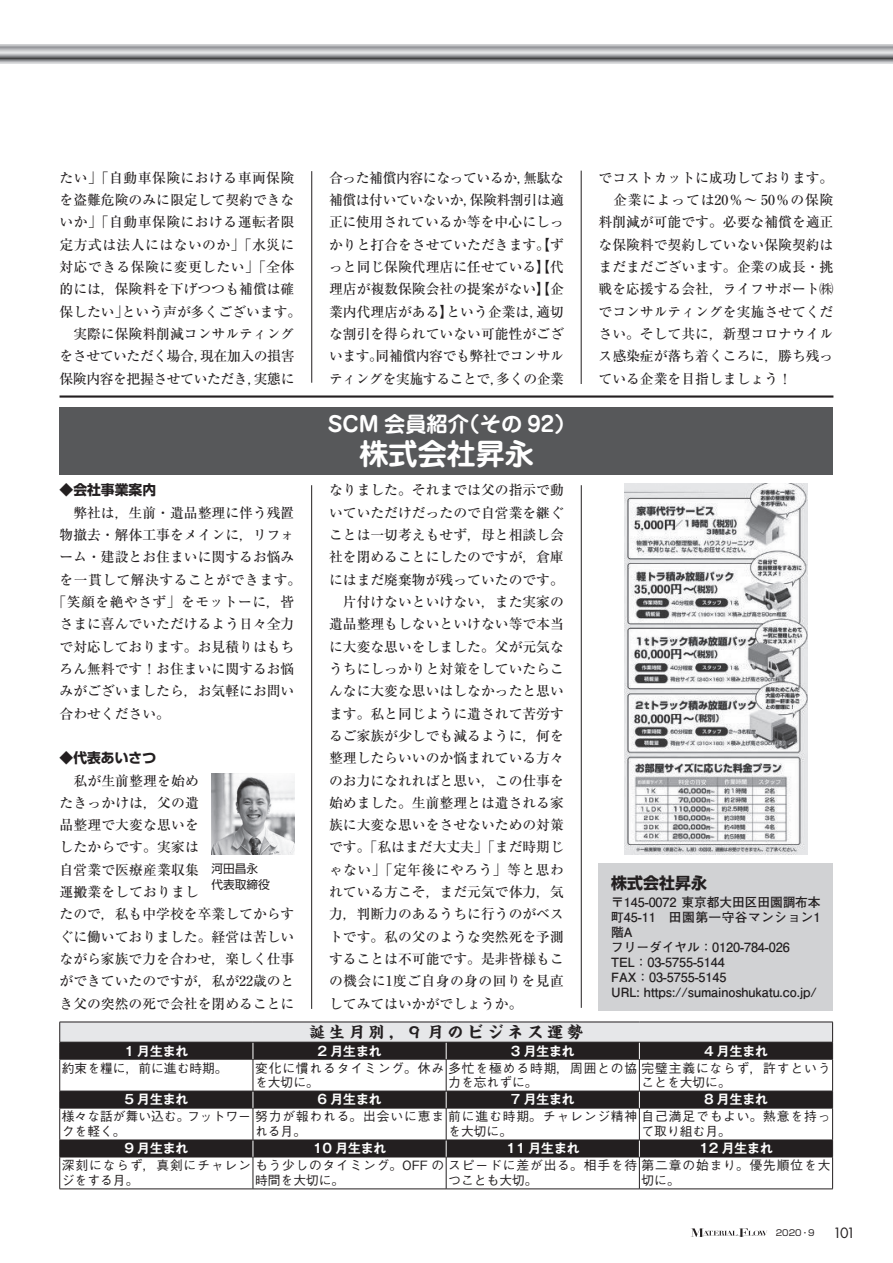
<style>
.page{position:relative;width:893px;height:1263px;background:#fff}
.page>*{position:absolute;margin:0;border:0;box-sizing:border-box;transform-origin:0 0}
.t1{font:700 29.7px "Jun 501 Pro";letter-spacing:-.025em;color:#fff}
.t2{font:700 21.3px "Jun 501 Pro";color:#fff}
.t3{font:700 15.9px "Kaisho MCBK1 Pro De";letter-spacing:.25em;color:#231f20}
.t4{font:700 15.9px "Shin Go Pr 6";color:#231f20}
.t5{font:500 13.8px/22.4px "Ryumin Pr 6";color:#231f20;text-align:justify}
.t6{font:500 13.8px "Ryumin Pr 6";letter-spacing:.035em;color:#231f20}
.t7{font:700 13.8px "Shin Go Pr 6";color:#231f20}
.t8{font:13.8px "Futura";color:#231f20}
.t9{font:500 12.75px/14.9px "Gothic BBB Pr 6";letter-spacing:.07em;color:#231f20}
.t10{font:700 12.75px/14.9px "Futo Go B101 Pr 6";letter-spacing:-.01em;color:#231f20}
.t11{font:700 12.75px "Gothic MB101 Pr 6 De";color:#fff}
.t12{font:500 12.75px "Gothic BBB Pr 6";color:#231f20}
.t13{font:11.7px/15.9px "Shin Go Pr 6";color:#231f20}
.t14{font:8.55px "Shin Go Pro";color:#231f20}
</style>
<div class="page">
<svg style="left:0;top:45px;width:893px;height:19px;background:#aaabad"></svg>
<svg style="left:691px;top:1228px;width:77px;height:9px"></svg>
<hr style="left:311px;top:485px;width:1px;height:524px;background:#231f20">
<hr style="left:581px;top:485px;width:1px;height:523px;background:#231f20">
<div style="left:60px;top:408px;width:773px;height:67px;background:#57585a"></div>
<hr style="left:60px;top:395px;width:773px;height:3px;background:#231f20">
<div style="left:598px;top:863px;width:235px;height:147px;background:#d1d2d4"></div>
<hr style="left:311px;top:171px;width:1px;height:212px;background:#231f20">
<hr style="left:581px;top:171px;width:1px;height:213px;background:#231f20">
<hr style="left:60px;top:1059px;width:193px;height:1px;background:#231f20">
<hr style="left:59px;top:1059px;width:1px;height:32px;background:#231f20">
<hr style="left:253px;top:1059px;width:193px;height:1px;background:#231f20">
<hr style="left:253px;top:1059px;width:1px;height:32px;background:#231f20">
<hr style="left:446px;top:1059px;width:193px;height:1px;background:#231f20">
<hr style="left:446px;top:1059px;width:1px;height:32px;background:#231f20">
<hr style="left:639px;top:1059px;width:194px;height:1px;background:#231f20">
<hr style="left:639px;top:1059px;width:1px;height:32px;background:#231f20">
<hr style="left:832px;top:1059px;width:1px;height:32px;background:#231f20">
<hr style="left:60px;top:1108px;width:193px;height:1px;background:#231f20">
<hr style="left:59px;top:1108px;width:1px;height:32px;background:#231f20">
<hr style="left:253px;top:1108px;width:193px;height:1px;background:#231f20">
<hr style="left:253px;top:1108px;width:1px;height:32px;background:#231f20">
<hr style="left:446px;top:1108px;width:193px;height:1px;background:#231f20">
<hr style="left:446px;top:1108px;width:1px;height:32px;background:#231f20">
<hr style="left:639px;top:1108px;width:194px;height:1px;background:#231f20">
<hr style="left:639px;top:1108px;width:1px;height:32px;background:#231f20">
<hr style="left:832px;top:1108px;width:1px;height:32px;background:#231f20">
<hr style="left:60px;top:1157px;width:193px;height:1px;background:#231f20">
<hr style="left:59px;top:1157px;width:1px;height:32px;background:#231f20">
<hr style="left:253px;top:1157px;width:193px;height:1px;background:#231f20">
<hr style="left:253px;top:1157px;width:1px;height:32px;background:#231f20">
<hr style="left:446px;top:1157px;width:193px;height:1px;background:#231f20">
<hr style="left:446px;top:1157px;width:1px;height:32px;background:#231f20">
<hr style="left:639px;top:1157px;width:194px;height:1px;background:#231f20">
<hr style="left:639px;top:1157px;width:1px;height:32px;background:#231f20">
<hr style="left:832px;top:1157px;width:1px;height:32px;background:#231f20">
<div style="left:59px;top:1091px;width:774px;height:17px;background:#231f20"></div>
<div style="left:59px;top:1140px;width:774px;height:17px;background:#231f20"></div>
<svg style="left:59px;top:1022px;width:774px;height:37px;background:#8a898a"></svg>
<hr style="left:60px;top:1042px;width:193px;height:1px;background:#231f20">
<hr style="left:253px;top:1042px;width:193px;height:1px;background:#231f20">
<hr style="left:446px;top:1042px;width:193px;height:1px;background:#231f20">
<hr style="left:639px;top:1042px;width:194px;height:1px;background:#231f20">
<hr style="left:60px;top:1091px;width:193px;height:1px;background:#231f20">
<hr style="left:253px;top:1091px;width:193px;height:1px;background:#231f20">
<hr style="left:446px;top:1091px;width:193px;height:1px;background:#231f20">
<hr style="left:639px;top:1091px;width:194px;height:1px;background:#231f20">
<hr style="left:60px;top:1140px;width:193px;height:1px;background:#231f20">
<hr style="left:253px;top:1140px;width:193px;height:1px;background:#231f20">
<hr style="left:446px;top:1140px;width:193px;height:1px;background:#231f20">
<hr style="left:639px;top:1140px;width:194px;height:1px;background:#231f20">
<hr style="left:60px;top:1188px;width:193px;height:1px;background:#231f20">
<hr style="left:253px;top:1188px;width:193px;height:1px;background:#231f20">
<hr style="left:446px;top:1188px;width:193px;height:1px;background:#231f20">
<hr style="left:639px;top:1188px;width:194px;height:1px;background:#231f20">
<img style="left:624px;top:483px;width:183px;height:371px">
<img style="left:212px;top:773px;width:82px;height:81px">
<p class="t5" style="left:60px;top:166px;width:243px;text-align:left">たい」「自動車保険における車両保険を盗難危険のみに限定して契約できないか」「自動車保険における運転者限定方式は法人にはないのか」「水災に対応できる保険に変更したい」「全体的には，保険料を下げつつも補償は確保したい」という声が多くございます。　実際に保険料削減コンサルティングをさせていただく場合，現在加入の損害保険内容を把握させていただき，実態に</p>
<p class="t5" style="left:329px;top:166px;width:237px">合った補償内容になっているか，無駄な補償は付いていないか，保険料割引は適正に使用されているか等を中心にしっかりと打合をさせていただきます。【ずっと同じ保険代理店に任せている】【代理店が複数保険会社の提案がない】【企業内代理店がある】という企業は，適切な割引を得られていない可能性がございます。同補償内容でも弊社でコンサルティングを実施することで，多くの企業</p>
<p class="t5" style="left:598px;top:166px;width:236px">でコストカットに成功しております。　企業によっては20％～ 50％の保険料削減が可能です。必要な補償を適正な保険料で契約していない保険契約はまだまだございます。企業の成長・挑戦を応援する会社，ライフサポート㈱でコンサルティングを実施させてください。そして共に，新型コロナウイルス感染症が落ち着くころに，勝ち残っている企業を目指しましょう！</p>
<p class="t7" style="left:60px;top:479px;width:98px">◆会社事業案内</p>
<p class="t5" style="left:60px;top:501px;width:236px">　弊社は，生前・遺品整理に伴う残置</p>
<p class="t5" style="left:60px;top:523px;width:236px">物撤去・解体工事をメインに，リフォ</p>
<p class="t5" style="left:60px;top:545px;width:236px">ーム・建設とお住まいに関するお悩み</p>
<p class="t6" style="left:60px;top:569px;width:243px">を一貫して解決することができます。</p>
<p class="t6" style="left:53px;top:591px;width:243px">「笑顔を絶やさず」をモットーに，皆</p>
<p class="t5" style="left:60px;top:612px;width:236px">さまに喜んでいただけるよう日々全力</p>
<p class="t5" style="left:60px;top:635px;width:236px">で対応しております。お見積りはもち</p>
<p class="t5" style="left:60px;top:657px;width:236px">ろん無料です！お住まいに関するお悩</p>
<p class="t5" style="left:60px;top:679px;width:236px">みがございましたら，お気軽にお問い</p>
<p class="t5" style="left:60px;top:702px;width:112px">合わせください。</p>
<p class="t7" style="left:60px;top:747px;width:98px">◆代表あいさつ</p>
<p class="t5" style="left:60px;top:768px;width:236px;text-align:left">　私が生前整理を始め<br>たきっかけは，父の遺<br>品整理で大変な思いを<br>したからです。実家は<br>自営業で医療産業収集<br>運搬業をしておりまし<br>たので，私も中学校を卒業してからすぐに働いておりました。経営は苦しいながら家族で力を合わせ，楽しく仕事ができていたのですが，私が22歳のとき父の突然の死で会社を閉めることに</p>
<p class="t13" style="left:212px;top:860px;width:60px">河田昌永代表取締役</p>
<h2 class="t2" style="left:328px;top:407px;width:249px">SCM 会員紹介（その 92）</h2>
<h1 class="t1" style="left:359px;top:431px;width:177px">株式会社昇永</h1>
<p class="t5" style="left:329px;top:478px;width:236px">なりました。それまでは父の指示で動いていただけだったので自営業を継ぐことは一切考えもせず，母と相談し会社を閉めることにしたのですが，倉庫にはまだ廃棄物が残っていたのです。　片付けないといけない，また実家の遺品整理もしないといけない等で本当に大変な思いをしました。父が元気なうちにしっかりと対策をしていたらこんなに大変な思いはしなかったと思います。私と同じように遺されて苦労するご家族が少しでも減るように，何を整理したらいいのか悩まれている方々のお力になれればと思い，この仕事を始めました。生前整理とは遺される家族に大変な思いをさせないための対策です。「私はまだ大丈夫」「まだ時期じゃない」「定年後にやろう」等と思われている方こそ，まだ元気で体力，気力，判断力のあるうちに行うのがベストです。私の父のような突然死を予測することは不可能です。是非皆様もこの機会に1度ご自身の身の回りを見直してみてはいかがでしょうか。</p>
<p class="t3" style="left:309px;top:1018px;width:276px">誕生月別，9 月のビジネス運勢</p>
<p class="t4" style="left:611px;top:870px;width:97px">株式会社昇永</p>
<p class="t10" style="left:611px;top:895px;width:211px">〒145-0072 東京都大田区田園調布本町45-11　田園第一守谷マンション1階A<br>フリーダイヤル：0120-784-026<br>TEL：03-5755-5144<br>FAX：03-5755-5145<br>URL: https://sumainoshukatu.co.jp/</p>
<p class="t11" style="left:124px;top:1040px;width:65px">1 月生まれ</p>
<p class="t11" style="left:318px;top:1040px;width:65px">2 月生まれ</p>
<p class="t11" style="left:511px;top:1040px;width:65px">3 月生まれ</p>
<p class="t11" style="left:704px;top:1040px;width:65px">4 月生まれ</p>
<p class="t12" style="left:62px;top:1057px;width:167px">約束を糧に，前に進む時期。</p>
<p class="t9" style="left:255px;top:1059px;width:577px">変化に慣れるタイミング。休み多忙を極める時期，周囲との協完璧主義にならず，許すというを大切に。</p>
<p class="t9" style="left:448px;top:1074px;width:91px">力を忘れずに。</p>
<p class="t9" style="left:641px;top:1074px;width:91px">ことを大切に。</p>
<p class="t11" style="left:124px;top:1089px;width:65px">5 月生まれ</p>
<p class="t11" style="left:318px;top:1089px;width:65px">6 月生まれ</p>
<p class="t11" style="left:511px;top:1089px;width:65px">7 月生まれ</p>
<p class="t11" style="left:704px;top:1089px;width:65px">8 月生まれ</p>
<p class="t9" style="left:62px;top:1108px;width:770px">様々な話が舞い込む。フットワー努力が報われる。出会いに恵ま前に進む時期。チャレンジ精神自己満足でもよい。熱意を持っクを軽く。</p>
<p class="t9" style="left:255px;top:1123px;width:53px">れる月。</p>
<p class="t9" style="left:448px;top:1123px;width:65px">を大切に。</p>
<p class="t9" style="left:641px;top:1123px;width:91px">て取り組む月。</p>
<p class="t11" style="left:124px;top:1138px;width:65px">9 月生まれ</p>
<p class="t11" style="left:313px;top:1138px;width:75px">10 月生まれ</p>
<p class="t11" style="left:506px;top:1138px;width:75px">11 月生まれ</p>
<p class="t11" style="left:699px;top:1138px;width:75px">12 月生まれ</p>
<p class="t9" style="left:62px;top:1157px;width:770px">深刻にならず，真剣にチャレンもう少しのタイミング。OFF のスピードに差が出る。相手を待第二章の始まり。優先順位を大ジをする月。</p>
<p class="t9" style="left:255px;top:1172px;width:91px">時間を大切に。</p>
<p class="t9" style="left:448px;top:1172px;width:91px">つことも大切。</p>
<p class="t9" style="left:641px;top:1172px;width:40px">切に。</p>
<p class="t14" style="left:776px;top:1226px;width:40px">2020・9</p>
<p class="t8" style="left:833px;top:1223px;width:24px">101</p>
</div>
